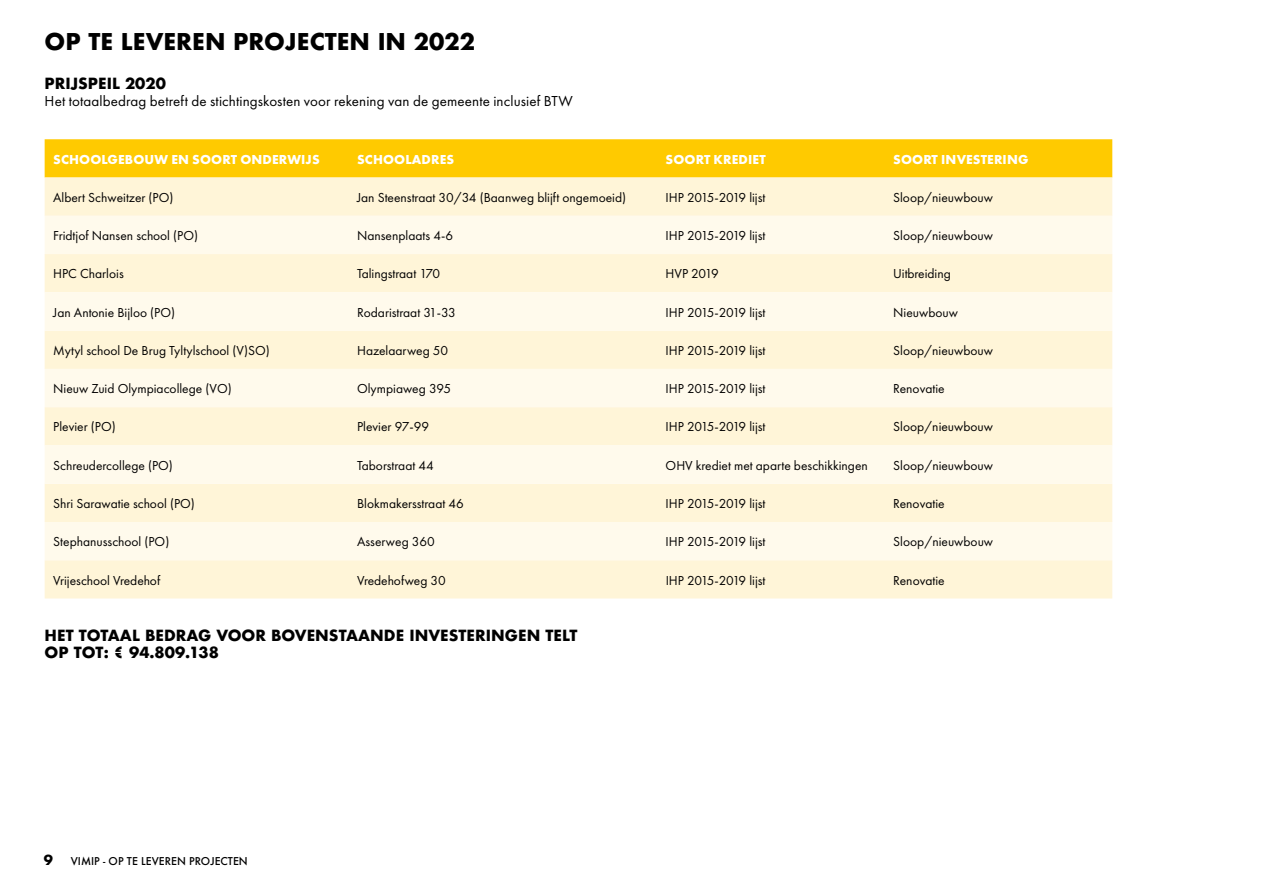
<style>
.page{position:relative;width:1263px;height:893px;background:#fff}
.page>*{position:absolute;margin:0;border:0;box-sizing:border-box;transform-origin:0 0}
.t1{font:700 22.5px "Futura";color:#000}
.t2{font:700 15px/17.2px "Futura";color:#000}
.t3{font:15px "Futura PT";letter-spacing:.01em;color:#000}
.t4{font:13.5px "Futura PT";color:#000}
.t5{font:700 13.5px "Futura PT";letter-spacing:.01em;color:#fff}
.t6{font:700 13.5px "Futura";color:#000}
.t7{font:500 10.5px "Futura";color:#000}
</style>
<div class="page">
<div style="left:45px;top:139px;width:1067px;height:39px;background:#ffca00"></div>
<div style="left:45px;top:178px;width:1067px;height:420px;background:#fff5d8"></div>
<svg style="left:45px;top:216px;width:1067px;height:344px;background:#fff7e3"></svg>
<h1 class="t1" style="left:45px;top:25px;width:432px">OP TE LEVEREN PROJECTEN IN 2022</h1>
<p class="t2" style="left:45px;top:74px;width:123px">PRIJSPEIL 2020</p>
<p class="t3" style="left:45px;top:92px;width:530px">Het totaalbedrag betreft de stichtingskosten voor rekening van de gemeente inclusief BTW</p>
<p class="t5" style="left:53px;top:150px;width:268px">SCHOOLGEBOUW EN SOORT ONDERWIJS</p>
<p class="t5" style="left:357px;top:150px;width:99px">SCHOOLADRES</p>
<p class="t5" style="left:666px;top:150px;width:102px">SOORT KREDIET</p>
<p class="t5" style="left:893px;top:150px;width:137px">SOORT INVESTERING</p>
<p class="t4" style="left:53px;top:189px;width:122px">Albert Schweitzer (PO)</p>
<p class="t4" style="left:357px;top:189px;width:271px">Jan Steenstraat 30/34 (Baanweg blijft ongemoeid)</p>
<p class="t4" style="left:665px;top:189px;width:101px">IHP 2015-2019 lijst</p>
<p class="t4" style="left:893px;top:189px;width:101px">Sloop/nieuwbouw</p>
<p class="t4" style="left:53px;top:228px;width:146px">Fridtjof Nansen school (PO)</p>
<p class="t4" style="left:357px;top:228px;width:97px">Nansenplaats 4-6</p>
<p class="t4" style="left:665px;top:228px;width:101px">IHP 2015-2019 lijst</p>
<p class="t4" style="left:893px;top:228px;width:101px">Sloop/nieuwbouw</p>
<p class="t4" style="left:53px;top:266px;width:72px">HPC Charlois</p>
<p class="t4" style="left:357px;top:266px;width:85px">Talingstraat 170</p>
<p class="t4" style="left:665px;top:266px;width:55px">HVP 2019</p>
<p class="t4" style="left:893px;top:266px;width:59px">Uitbreiding</p>
<p class="t4" style="left:53px;top:304px;width:123px">Jan Antonie Bijloo (PO)</p>
<p class="t4" style="left:357px;top:304px;width:100px">Rodaristraat 31-33</p>
<p class="t4" style="left:665px;top:304px;width:101px">IHP 2015-2019 lijst</p>
<p class="t4" style="left:893px;top:304px;width:66px">Nieuwbouw</p>
<p class="t4" style="left:53px;top:342px;width:218px">Mytyl school De Brug Tyltylschool (V)SO)</p>
<p class="t4" style="left:357px;top:342px;width:93px">Hazelaarweg 50</p>
<p class="t4" style="left:666px;top:342px;width:101px">IHP 2015-2019 lijst</p>
<p class="t4" style="left:893px;top:342px;width:101px">Sloop/nieuwbouw</p>
<p class="t4" style="left:53px;top:381px;width:180px">Nieuw Zuid Olympiacollege (VO)</p>
<p class="t4" style="left:357px;top:381px;width:96px">Olympiaweg 395</p>
<p class="t4" style="left:666px;top:381px;width:101px">IHP 2015-2019 lijst</p>
<p class="t4" style="left:893px;top:381px;width:53px">Renovatie</p>
<p class="t4" style="left:53px;top:419px;width:64px">Plevier (PO)</p>
<p class="t4" style="left:357px;top:419px;width:74px">Plevier 97-99</p>
<p class="t4" style="left:666px;top:419px;width:101px">IHP 2015-2019 lijst</p>
<p class="t4" style="left:893px;top:419px;width:101px">Sloop/nieuwbouw</p>
<p class="t4" style="left:53px;top:457px;width:121px">Schreudercollege (PO)</p>
<p class="t4" style="left:357px;top:457px;width:78px">Taborstraat 44</p>
<p class="t4" style="left:666px;top:457px;width:204px">OHV krediet met aparte beschikkingen</p>
<p class="t4" style="left:893px;top:457px;width:101px">Sloop/nieuwbouw</p>
<p class="t4" style="left:53px;top:495px;width:143px">Shri Sarawatie school (PO)</p>
<p class="t4" style="left:357px;top:495px;width:108px">Blokmakersstraat 46</p>
<p class="t4" style="left:666px;top:495px;width:101px">IHP 2015-2019 lijst</p>
<p class="t4" style="left:893px;top:495px;width:53px">Renovatie</p>
<p class="t4" style="left:53px;top:534px;width:118px">Stephanusschool (PO)</p>
<p class="t4" style="left:357px;top:534px;width:79px">Asserweg 360</p>
<p class="t4" style="left:666px;top:534px;width:101px">IHP 2015-2019 lijst</p>
<p class="t4" style="left:893px;top:534px;width:101px">Sloop/nieuwbouw</p>
<p class="t4" style="left:53px;top:572px;width:108px">Vrijeschool Vredehof</p>
<p class="t4" style="left:357px;top:572px;width:90px">Vredehofweg 30</p>
<p class="t4" style="left:666px;top:572px;width:101px">IHP 2015-2019 lijst</p>
<p class="t4" style="left:893px;top:572px;width:53px">Renovatie</p>
<p class="t2" style="left:45px;top:626px;width:534px">HET TOTAAL BEDRAG VOOR BOVENSTAANDE INVESTERINGEN TELT<br>OP TOT: € 94.809.138</p>
<p class="t6" style="left:44px;top:850px;width:11px">9</p>
<p class="t7" style="left:71px;top:854px;width:179px">VIMIP - OP TE LEVEREN PROJECTEN</p>
</div>
